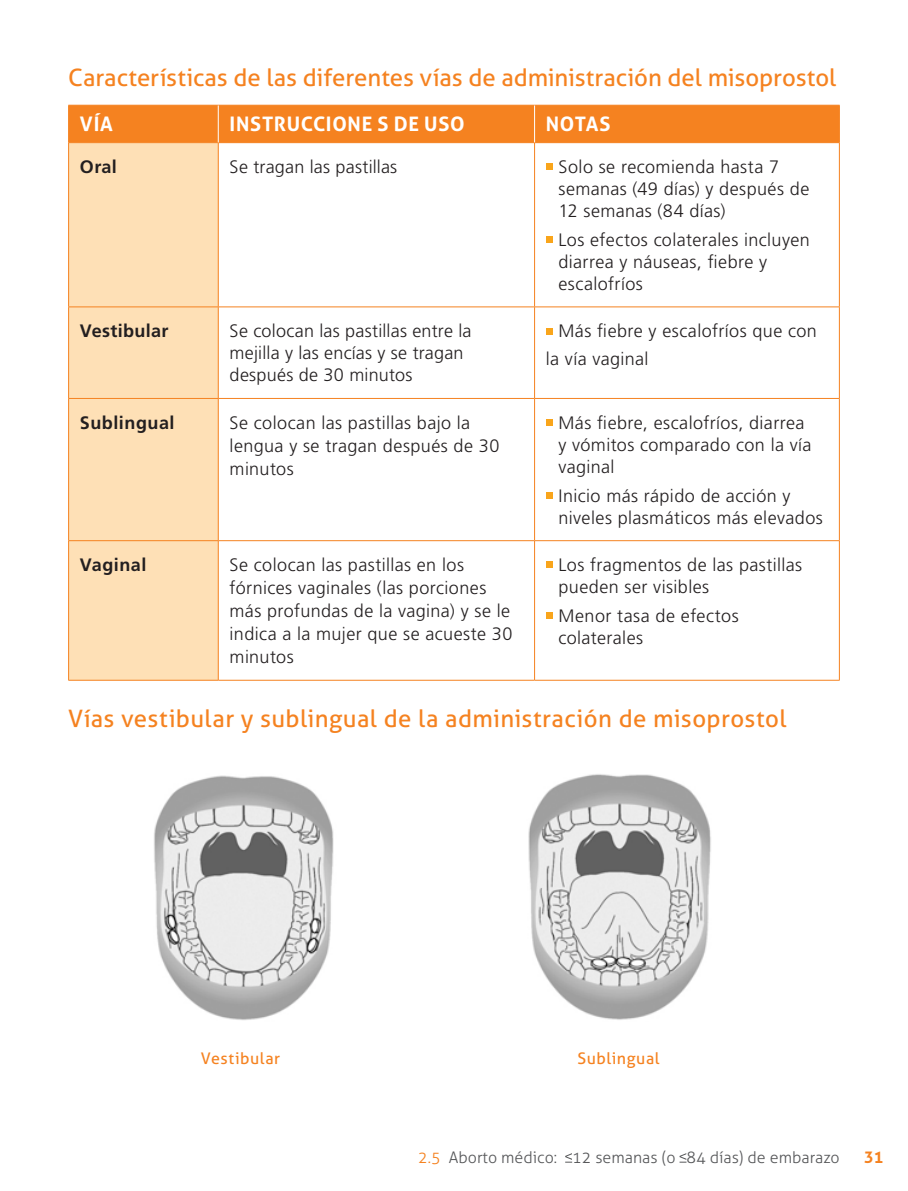
<style>
.page{position:relative;width:908px;height:1191px;background:#fff}
.page>*{position:absolute;margin:0;border:0;box-sizing:border-box;transform-origin:0 0}
.Table_title{font:24px "Aller Typo";letter-spacing:.01em;color:#f58220}
.body_copy{font:700 20px "Aller Typo";letter-spacing:.035em;color:#fff}
.Table_copy{font:300 18px/22px "Frutiger LT Std";letter-spacing:.02em;color:#231f20}
.Table_copy-2{font:700 18px "Frutiger LT Std";letter-spacing:.025em;color:#231f20}
.t1{font:300 16px "Aller";color:#57585a}
.body_copy-2{font:16px "Aller Typo";letter-spacing:.035em;color:#f58220}
.t2{font:700 16px "Aller Typo";color:#f58220}
.s1{color:#f58220}
</style>
<div class="page">
<img style="left:154px;top:775px;width:180px;height:245px">
<img style="left:528px;top:774px;width:183px;height:246px">
<div style="left:69px;top:106px;width:769px;height:36px;background:#f58220"></div>
<div style="left:69px;top:143px;width:149px;height:537px;background:#fee0b6"></div>
<hr style="left:68px;top:143px;width:1px;height:163px;background:#f58220">
<hr style="left:218px;top:143px;width:1px;height:163px;background:#f58220">
<hr style="left:534px;top:143px;width:1px;height:163px;background:#f58220">
<hr style="left:838px;top:143px;width:1px;height:163px;background:#f58220">
<hr style="left:68px;top:306px;width:150px;height:1px;background:#f58220">
<hr style="left:68px;top:307px;width:1px;height:91px;background:#f58220">
<hr style="left:218px;top:306px;width:316px;height:1px;background:#f58220">
<hr style="left:218px;top:307px;width:1px;height:91px;background:#f58220">
<hr style="left:534px;top:306px;width:305px;height:1px;background:#f58220">
<hr style="left:534px;top:307px;width:1px;height:91px;background:#f58220">
<hr style="left:838px;top:307px;width:1px;height:91px;background:#f58220">
<hr style="left:68px;top:398px;width:150px;height:1px;background:#f58220">
<hr style="left:68px;top:399px;width:1px;height:141px;background:#f58220">
<hr style="left:218px;top:398px;width:316px;height:1px;background:#f58220">
<hr style="left:218px;top:399px;width:1px;height:141px;background:#f58220">
<hr style="left:534px;top:398px;width:305px;height:1px;background:#f58220">
<hr style="left:534px;top:399px;width:1px;height:141px;background:#f58220">
<hr style="left:838px;top:399px;width:1px;height:141px;background:#f58220">
<hr style="left:68px;top:540px;width:150px;height:1px;background:#f58220">
<hr style="left:68px;top:541px;width:1px;height:139px;background:#f58220">
<hr style="left:218px;top:540px;width:316px;height:1px;background:#f58220">
<hr style="left:218px;top:541px;width:1px;height:139px;background:#f58220">
<hr style="left:534px;top:540px;width:305px;height:1px;background:#f58220">
<hr style="left:534px;top:541px;width:1px;height:139px;background:#f58220">
<hr style="left:838px;top:541px;width:1px;height:139px;background:#f58220">
<hr style="left:68px;top:680px;width:150px;height:1px;background:#f58220">
<hr style="left:218px;top:680px;width:316px;height:1px;background:#f58220">
<hr style="left:534px;top:680px;width:305px;height:1px;background:#f58220">
<hr style="left:68px;top:105px;width:150px;height:1px;background:#f58220">
<hr style="left:68px;top:105px;width:1px;height:37px;background:#f58220">
<hr style="left:218px;top:105px;width:316px;height:1px;background:#f58220">
<hr style="left:534px;top:105px;width:305px;height:1px;background:#f58220">
<hr style="left:838px;top:105px;width:1px;height:37px;background:#f58220">
<hr style="left:68px;top:142px;width:150px;height:1px;background:#f58220">
<hr style="left:218px;top:142px;width:316px;height:1px;background:#f58220">
<hr style="left:534px;top:142px;width:305px;height:1px;background:#f58220">
<hr style="left:218px;top:105px;width:1px;height:37px;background:#fff">
<hr style="left:534px;top:105px;width:1px;height:37px;background:#fff">
<div style="left:545px;top:163px;width:7px;height:7px;background:#f9a51b"></div>
<div style="left:545px;top:236px;width:7px;height:7px;background:#f9a51b"></div>
<div style="left:545px;top:327px;width:7px;height:7px;background:#f9a51b"></div>
<div style="left:545px;top:419px;width:7px;height:7px;background:#f9a51b"></div>
<div style="left:545px;top:492px;width:7px;height:6px;background:#f9a51b"></div>
<div style="left:545px;top:561px;width:7px;height:7px;background:#f9a51b"></div>
<div style="left:545px;top:612px;width:7px;height:7px;background:#f9a51b"></div>
<svg style="left:565px;top:1153px;width:7px;height:9px"></svg>
<svg style="left:679px;top:1153px;width:7px;height:9px"></svg>
<p class="Table_title" style="left:68px;top:63px;width:769px">Características de las diferentes vías de administración del misoprostol</p>
<p class="body_copy" style="left:80px;top:112px;width:34px">VÍA</p>
<p class="body_copy" style="left:229px;top:112px;width:236px">INSTRUCCIONE S DE USO</p>
<p class="body_copy" style="left:545px;top:112px;width:66px">NOTAS</p>
<p class="Table_copy-2" style="left:80px;top:156px;width:38px">Oral</p>
<p class="Table_copy" style="left:229px;top:156px;width:169px">Se tragan las pastillas</p>
<p class="Table_copy" style="left:558px;top:156px;width:252px">Solo se recomienda hasta 7 semanas (49 días) y después de<br>12 semanas (84 días)</p>
<p class="Table_copy" style="left:558px;top:229px;width:253px">Los efectos colaterales incluyen diarrea y náuseas, fiebre y escalofríos</p>
<p class="Table_copy-2" style="left:80px;top:320px;width:90px">Vestibular</p>
<p class="Table_copy" style="left:229px;top:320px;width:243px">Se colocan las pastillas entre la mejilla y las encías y se tragan después de 30 minutos</p>
<p class="Table_copy" style="left:558px;top:320px;width:260px">Más fiebre y escalofríos que con</p>
<p class="Table_copy" style="left:545px;top:348px;width:104px">la vía vaginal</p>
<p class="Table_copy-2" style="left:80px;top:412px;width:96px">Sublingual</p>
<p class="Table_copy" style="left:229px;top:411px;width:271px;line-height:23px">Se colocan las pastillas bajo la lengua y se tragan después de 30 minutos</p>
<p class="Table_copy" style="left:558px;top:412px;width:254px">Más fiebre, escalofríos, diarrea y vómitos comparado con la vía vaginal</p>
<p class="Table_copy" style="left:558px;top:485px;width:266px">Inicio más rápido de acción y niveles plasmáticos más elevados</p>
<p class="Table_copy-2" style="left:80px;top:554px;width:68px">Vaginal</p>
<p class="Table_copy" style="left:229px;top:554px;width:284px;line-height:23px">Se colocan las pastillas en los fórnices vaginales (las porciones más profundas de la vagina) y se le indica a la mujer que se acueste 30 minutos</p>
<p class="Table_copy" style="left:558px;top:554px;width:245px">Los fragmentos de las pastillas pueden ser visibles</p>
<p class="Table_copy" style="left:558px;top:605px;width:182px">Menor tasa de efectos colaterales</p>
<p class="Table_title" style="left:68px;top:703px;width:719px">Vías vestibular y sublingual de la administración de misoprostol</p>
<p class="body_copy-2" style="left:201px;top:1048px;width:81px">Vestibular</p>
<p class="body_copy-2" style="left:577px;top:1048px;width:84px">Sublingual</p>
<p class="t1" style="left:418px;top:1147px;width:423px"><span class="s1">2.5</span> Aborto médico: 12 semanas (o 84 días) de embarazo</p>
<p class="t2" style="left:863px;top:1147px;width:21px">31</p>
</div>
